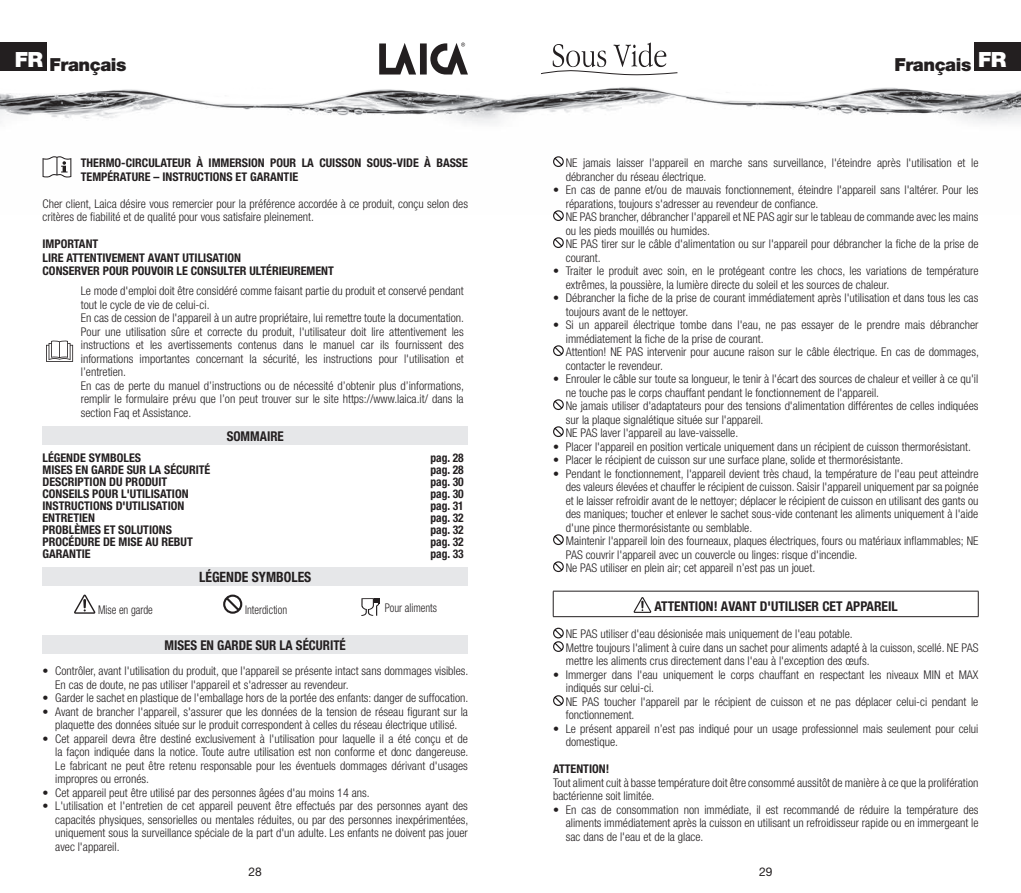
<style>
.page{position:relative;width:1021px;height:893px;background:#fff}
.page>*{position:absolute;margin:0;border:0;box-sizing:border-box;transform-origin:0 0}
.t1{font:900 18px "Helvetica Neue";letter-spacing:-.025em;color:#231f20}
.t2{font:700 condensed 14.25px "Helvetica Neue";color:#231f20;scale:.96 1}
.t3{font:700 condensed 13.5px "Helvetica Neue";color:#231f20}
.t4{font:700 condensed 13.5px "Helvetica Neue";color:#231f20;scale:.96 1}
.t5{font:300 condensed 12px/13.5px "Helvetica Neue";color:#231f20}
.t6{font:700 condensed 12px/12px "Helvetica Neue";color:#231f20}
.t7{font:700 condensed 12px/12px "Helvetica Neue";color:#231f20;text-align:justify;scale:.96 1}
.t8{font:300 condensed 12px "Helvetica Neue";color:#231f20;scale:.9 1}
.t9{font:12px "Helvetica Neue";color:#231f20}
</style>
<div class="page">
<img style="left:0;top:48px;width:1020px;height:129px">
<svg style="left:379px;top:43px;width:89px;height:32px"></svg>
<svg style="left:540px;top:43px;width:138px;height:32px"></svg>
<svg style="left:43px;top:156px;width:28px;height:22px"></svg>
<svg style="left:46px;top:340px;width:27px;height:22px"></svg>
<div style="left:43px;top:426px;width:425px;height:18px;background:#e6e7e9"></div>
<div style="left:43px;top:567px;width:425px;height:19px;background:#e6e7e9"></div>
<svg style="left:74px;top:595px;width:21px;height:19px"></svg>
<svg style="left:223px;top:595px;width:19px;height:19px"></svg>
<svg style="left:361px;top:598px;width:18px;height:18px"></svg>
<div style="left:43px;top:636px;width:425px;height:18px;background:#e6e7e9"></div>
<svg style="left:553px;top:156px;width:11px;height:11px"></svg>
<svg style="left:553px;top:210px;width:11px;height:11px"></svg>
<svg style="left:553px;top:237px;width:11px;height:11px"></svg>
<svg style="left:553px;top:345px;width:11px;height:11px"></svg>
<svg style="left:553px;top:399px;width:11px;height:11px"></svg>
<svg style="left:553px;top:426px;width:11px;height:11px"></svg>
<svg style="left:553px;top:534px;width:11px;height:11px"></svg>
<svg style="left:553px;top:561px;width:11px;height:11px"></svg>
<hr style="left:553px;top:591px;width:425px;height:1px;background:#231f20">
<svg style="left:553px;top:591px;width:1px;height:25px"></svg>
<svg style="left:978px;top:591px;width:1px;height:25px"></svg>
<hr style="left:553px;top:616px;width:425px;height:1px;background:#231f20">
<svg style="left:633px;top:597px;width:18px;height:16px"></svg>
<svg style="left:553px;top:628px;width:11px;height:24px"></svg>
<svg style="left:553px;top:695px;width:11px;height:11px"></svg>
<div style="left:0;top:43px;width:46px;height:28px;background:#231f20"></div>
<div style="left:974px;top:43px;width:46px;height:28px;background:#231f20"></div>
<h1 class="t1" style="left:15px;top:54px;width:113px"><sup>FR</sup> Français</h1>
<h1 class="t1" style="left:894px;top:54px;width:113px">Français <sup>FR</sup></h1>
<p class="t6" style="left:81px;top:156px;width:388px;line-height:13.5px">THERMO-CIRCULATEUR À IMMERSION POUR LA CUISSON SOUS-VIDE À BASSE<br>TEMPÉRATURE – INSTRUCTIONS ET GARANTIE</p>
<p class="t5" style="left:43px;top:197px;width:427px">Cher client, Laica désire vous remercier pour la préférence accordée à ce produit, conçu selon des critères de fiabilité et de qualité pour vous satisfaire pleinement.</p>
<p class="t6" style="left:43px;top:237px;width:293px;line-height:13.5px">IMPORTANT<br>LIRE ATTENTIVEMENT AVANT UTILISATION<br>CONSERVER POUR POUVOIR LE CONSULTER ULTÉRIEUREMENT</p>
<p class="t5" style="left:81px;top:284px;width:385px">Le mode d'emploi doit être considéré comme faisant partie du produit et conservé pendant tout le cycle de vie de celui-ci.<br>En cas de cession de l'appareil à un autre propriétaire, lui remettre toute la documentation.<br>Pour une utilisation sûre et correcte du produit, l'utilisateur doit lire attentivement les instructions et les avertissements contenus dans le manuel car ils fournissent des informations importantes concernant la sécurité, les instructions pour l'utilisation et l’entretien.<br>En cas de perte du manuel d’instructions ou de nécessité d’obtenir plus d’informations, remplir le formulaire prévu que l’on peut trouver sur le site https://www.laica.it/ dans la section Faq et Assistance.</p>
<p class="t4" style="left:227px;top:428px;width:61px">SOMMAIRE</p>
<p class="t6" style="left:43px;top:452px;width:169px">LÉGENDE SYMBOLES<br>MISES EN GARDE SUR LA SÉCURITÉ<br>DESCRIPTION DU PRODUIT<br>CONSEILS POUR L'UTILISATION<br>INSTRUCTIONS D'UTILISATION<br>ENTRETIEN<br>PROBLÈMES ET SOLUTIONS<br>PROCÉDURE DE MISE AU REBUT<br>GARANTIE</p>
<p class="t7" style="left:430px;top:452px;width:36px">pag. 28 pag. 28 pag. 30 pag. 30 pag. 31 pag. 32 pag. 32 pag. 32 pag. 33</p>
<p class="t2" style="left:199px;top:569px;width:118px">LÉGENDE SYMBOLES</p>
<p class="t8" style="left:98px;top:603px;width:62px">Mise en garde</p>
<p class="t8" style="left:245px;top:603px;width:48px">Interdiction</p>
<p class="t8" style="left:384px;top:601px;width:60px">Pour aliments</p>
<p class="t4" style="left:165px;top:637px;width:190px">MISES EN GARDE SUR LA SÉCURITÉ</p>
<p class="t5" style="left:55px;top:664px;width:414px;text-indent:-13px">• Contrôler, avant l'utilisation du produit, que l'appareil se présente intact sans dommages visibles.<br>En cas de doute, ne pas utiliser l'appareil et s'adresser au revendeur.</p>
<p class="t5" style="left:43px;top:691px;width:427px">• Garder le sachet en plastique de l'emballage hors de la portée des enfants: danger de suffocation.</p>
<p class="t5" style="left:43px;top:705px;width:427px;text-align:center">• Avant de brancher l'appareil, s'assurer que les données de la tension de réseau figurant sur la plaquette des données située sur le produit correspondent à celles du réseau électrique utilisé.</p>
<p class="t5" style="left:55px;top:732px;width:414px;text-align:justify;text-indent:-13px">• Cet appareil devra être destiné exclusivement à l'utilisation pour laquelle il a été conçu et de la façon indiquée dans la notice. Toute autre utilisation est non conforme et donc dangereuse.<br>Le fabricant ne peut être retenu responsable pour les éventuels dommages dérivant d'usages impropres ou erronés.</p>
<p class="t5" style="left:43px;top:786px;width:328px">• Cet appareil peut être utilisé par des personnes âgées d'au moins 14 ans.</p>
<p class="t5" style="left:55px;top:799px;width:414px;text-align:justify;text-indent:-13px">• L'utilisation et l'entretien de cet appareil peuvent être effectués par des personnes ayant des capacités physiques, sensorielles ou mentales réduites, ou par des personnes inexpérimentées, uniquement sous la surveillance spéciale de la part d'un adulte. Les enfants ne doivent pas jouer avec l'appareil.</p>
<p class="t5" style="left:566px;top:156px;width:414px">NE jamais laisser l'appareil en marche sans surveillance, l'éteindre après l'utilisation et le débrancher du réseau électrique.</p>
<p class="t5" style="left:566px;top:183px;width:414px;text-indent:-13px">• En cas de panne et/ou de mauvais fonctionnement, éteindre l'appareil sans l'altérer. Pour les réparations, toujours s'adresser au revendeur de confiance.<br>NE PAS brancher, débrancher l'appareil et NE PAS agir sur le tableau de commande avec les mains ou les pieds mouillés ou humides.<br>NE PAS tirer sur le câble d'alimentation ou sur l'appareil pour débrancher la fiche de la prise de courant.</p>
<p class="t5" style="left:566px;top:264px;width:414px;text-indent:-13px">• Traiter le produit avec soin, en le protégeant contre les chocs, les variations de température extrêmes, la poussière, la lumière directe du soleil et les sources de chaleur.</p>
<p class="t5" style="left:566px;top:291px;width:414px;text-indent:-13px">• Débrancher la fiche de la prise de courant immédiatement après l'utilisation et dans tous les cas toujours avant de le nettoyer.</p>
<p class="t5" style="left:566px;top:318px;width:414px;text-indent:-13px">• Si un appareil électrique tombe dans l'eau, ne pas essayer de le prendre mais débrancher immédiatement la fiche de la prise de courant.<br>Attention! NE PAS intervenir pour aucune raison sur le câble électrique. En cas de dommages, contacter le revendeur.</p>
<p class="t5" style="left:566px;top:372px;width:414px;text-indent:-13px">• Enrouler le câble sur toute sa longueur, le tenir à l'écart des sources de chaleur et veiller à ce qu'il ne touche pas le corps chauffant pendant le fonctionnement de l'appareil.<br>Ne jamais utiliser d'adaptateurs pour des tensions d'alimentation différentes de celles indiquées sur la plaque signalétique située sur l'appareil.<br>NE PAS laver l'appareil au lave-vaisselle.</p>
<p class="t5" style="left:553px;top:439px;width:419px">• Placer l'appareil en position verticale uniquement dans un récipient de cuisson thermorésistant.</p>
<p class="t5" style="left:553px;top:453px;width:352px">• Placer le récipient de cuisson sur une surface plane, solide et thermorésistante.</p>
<p class="t5" style="left:566px;top:466px;width:414px;text-indent:-13px">• Pendant le fonctionnement, l'appareil devient très chaud, la température de l'eau peut atteindre des valeurs élevées et chauffer le récipient de cuisson. Saisir l'appareil uniquement par sa poignée et le laisser refroidir avant de le nettoyer; déplacer le récipient de cuisson en utilisant des gants ou des maniques; toucher et enlever le sachet sous-vide contenant les aliments uniquement à l'aide d'une pince thermorésistante ou semblable.<br>Maintenir l'appareil loin des fourneaux, plaques électriques, fours ou matériaux inflammables; NE PAS couvrir l'appareil avec un couvercle ou linges: risque d'incendie.<br>Ne PAS utiliser en plein air; cet appareil n’est pas un jouet.</p>
<p class="t3" style="left:654px;top:598px;width:245px">ATTENTION! AVANT D'UTILISER CET APPAREIL</p>
<p class="t5" style="left:566px;top:627px;width:414px">NE PAS utiliser d'eau désionisée mais uniquement de l'eau potable.<br>Mettre toujours l'aliment à cuire dans un sachet pour aliments adapté à la cuisson, scellé. NE PAS mettre les aliments crus directement dans l'eau à l'exception des œufs.</p>
<p class="t5" style="left:566px;top:668px;width:414px;text-indent:-13px">• Immerger dans l'eau uniquement le corps chauffant en respectant les niveaux MIN et MAX indiqués sur celui-ci.<br>NE PAS toucher l'appareil par le récipient de cuisson et ne pas déplacer celui-ci pendant le fonctionnement.</p>
<p class="t5" style="left:566px;top:722px;width:414px;text-indent:-13px">• Le présent appareil n’est pas indiqué pour un usage professionnel mais seulement pour celui domestique.</p>
<p class="t6" style="left:553px;top:763px;width:58px">ATTENTION!</p>
<p class="t5" style="left:553px;top:776px;width:427px">Tout aliment cuit à basse température doit être consommé aussitôt de manière à ce que la prolifération bactérienne soit limitée.</p>
<p class="t5" style="left:566px;top:803px;width:414px;text-align:justify;text-indent:-13px">• En cas de consommation non immédiate, il est recommandé de réduire la température des aliments immédiatement après la cuisson en utilisant un refroidisseur rapide ou en immergeant le sac dans de l'eau et de la glace.</p>
<p class="t9" style="left:248px;top:865px;width:15px">28</p>
<p class="t9" style="left:759px;top:865px;width:15px">29</p>
</div>
